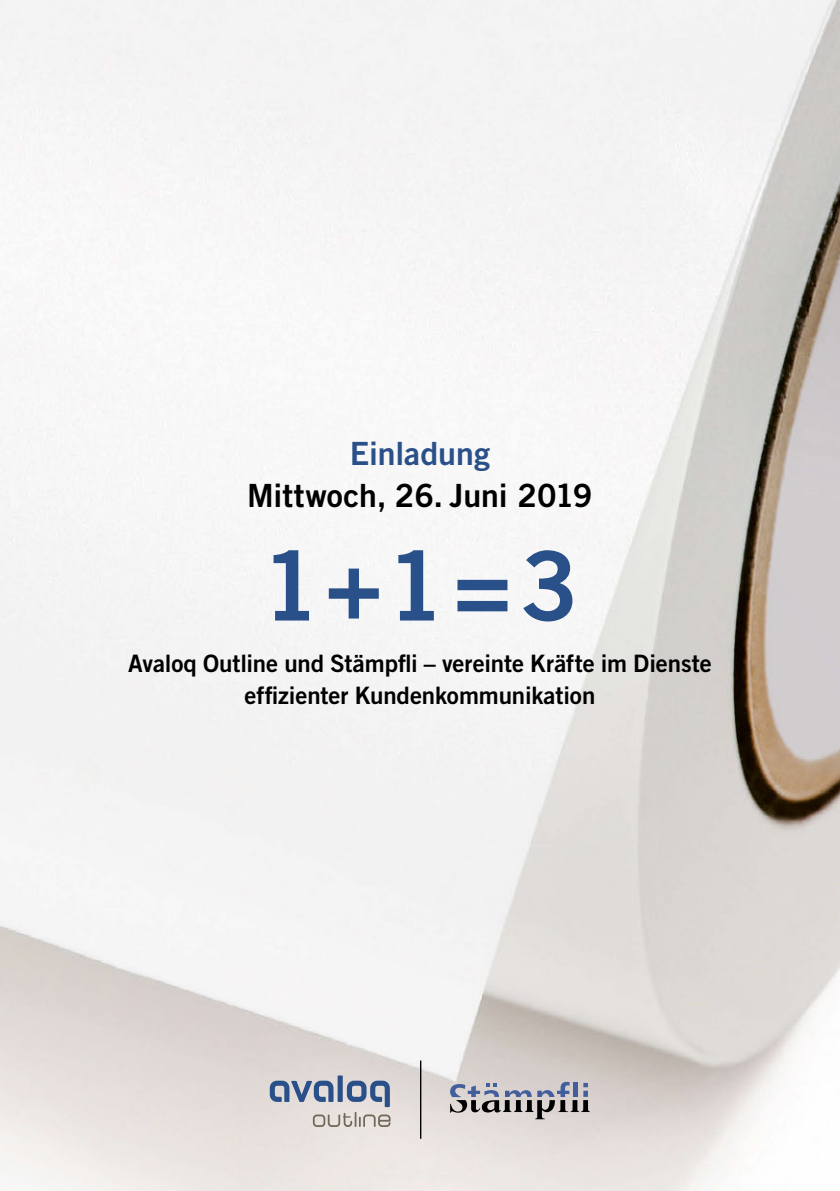
<style>
.page{position:relative;width:840px;height:1191px;background:#fff}
.page>*{position:absolute;margin:0;border:0;box-sizing:border-box;transform-origin:0 0}
.t1{font:96px "Trade Gothic LT Std Bd 2";color:#2a5089}
.t2{font:32px "Trade Gothic LT Std Bd 2";color:#000}
.t3{font:32px "Trade Gothic LT Std Bd 2";color:#2a5089}
.t4{font:24px/32px "Trade Gothic LT Std Bd 2";letter-spacing:-.005em;color:#000;text-align:center}
</style>
<div class="page">
<img style="left:0;top:0;width:839px;height:1191px">
<div style="left:337px;top:1075px;width:5px;height:27px;background:#2a5089"></div>
<svg style="left:269px;top:1080px;width:121px;height:47px;background:#afb3be"></svg>
<hr style="left:420px;top:1060px;width:1px;height:78px;background:#000">
<svg style="left:450px;top:1081px;width:139px;height:38px;background:#a5a3a9"></svg>
<h2 class="t3" style="left:349px;top:434px;width:142px">Einladung</h2>
<h2 class="t2" style="left:247px;top:476px;width:347px">Mittwoch, 26. Juni 2019</h2>
<h1 class="t1" style="left:261px;top:527px;width:319px">1+1=3</h1>
<p class="t4" style="left:128px;top:647px;width:584px">Avaloq Outline und Stämpfli – vereinte Kräfte im Dienste effizienter Kundenkommunikation</p>
</div>
